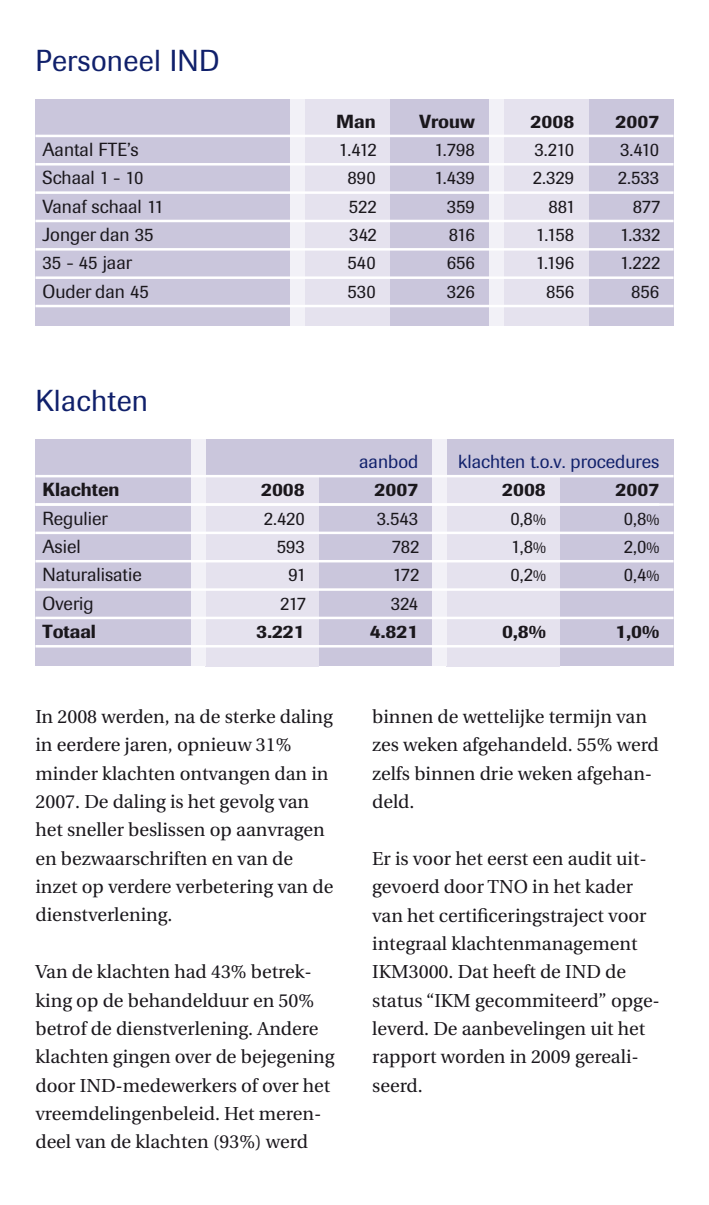
<style>
.page{position:relative;width:709px;height:1205px;background:#fff}
.page>*{position:absolute;margin:0;border:0;box-sizing:border-box;transform-origin:0 0}
.t1{font:30px "Imago BQ";letter-spacing:.01em;color:#10206b}
.t2{font:18.75px/28.2px "Utopia";color:#1a171c}
.t3{font:18.75px "Imago BQ";color:#1a171c}
.t4{font:500 18.75px "Imago BQ";color:#1a171c}
.t5{font:18.75px "Imago BQ";color:#10206b}
.s1{font-size:16.25px}
</style>
<div class="page">
<div style="left:35px;top:439px;width:638px;height:227px;background:#cac6dc"></div>
<div style="left:206px;top:475px;width:113px;height:191px;background:#e5e2ee"></div>
<div style="left:191px;top:439px;width:15px;height:227px;background:#f2f1f7"></div>
<div style="left:446px;top:475px;width:114px;height:191px;background:#e5e2ee"></div>
<div style="left:432px;top:439px;width:14px;height:227px;background:#f2f1f7"></div>
<hr style="left:35px;top:475px;width:638px;height:2px;background:#fff">
<hr style="left:35px;top:503px;width:638px;height:3px;background:#fff">
<hr style="left:35px;top:531px;width:638px;height:3px;background:#fff">
<hr style="left:35px;top:560px;width:638px;height:2px;background:#fff">
<hr style="left:35px;top:588px;width:638px;height:3px;background:#fff">
<hr style="left:35px;top:617px;width:638px;height:2px;background:#fff">
<hr style="left:35px;top:645px;width:638px;height:2px;background:#fff">
<div style="left:35px;top:99px;width:638px;height:227px;background:#cac6dc"></div>
<div style="left:503px;top:99px;width:85px;height:227px;background:#e5e2ee"></div>
<div style="left:489px;top:99px;width:14px;height:227px;background:#f2f1f7"></div>
<div style="left:305px;top:99px;width:85px;height:227px;background:#e5e2ee"></div>
<div style="left:291px;top:99px;width:14px;height:227px;background:#f2f1f7"></div>
<hr style="left:35px;top:135px;width:638px;height:2px;background:#fff">
<hr style="left:35px;top:163px;width:638px;height:2px;background:#fff">
<hr style="left:35px;top:191px;width:638px;height:3px;background:#fff">
<hr style="left:35px;top:220px;width:638px;height:2px;background:#fff">
<hr style="left:35px;top:248px;width:638px;height:3px;background:#fff">
<hr style="left:35px;top:276px;width:638px;height:3px;background:#fff">
<hr style="left:35px;top:305px;width:638px;height:2px;background:#fff">
<h1 class="t1" style="left:35px;top:43px;width:186px">Personeel IND</h1>
<p class="t4" style="left:336px;top:110px;width:41px">Man</p>
<p class="t4" style="left:419px;top:110px;width:57px">Vrouw</p>
<p class="t4" style="left:530px;top:110px;width:45px">2008</p>
<p class="t4" style="left:615px;top:110px;width:45px">2007</p>
<p class="t3" style="left:43px;top:138px;width:98px">Aantal FTE’s</p>
<p class="t3" style="left:339px;top:138px;width:40px">1.412</p>
<p class="t3" style="left:434px;top:138px;width:42px">1.798</p>
<p class="t3" style="left:534px;top:138px;width:41px">3.210</p>
<p class="t3" style="left:620px;top:138px;width:41px">3.410</p>
<p class="t3" style="left:42px;top:167px;width:102px">Schaal 1 - 10</p>
<p class="t3" style="left:347px;top:167px;width:30px">890</p>
<p class="t3" style="left:434px;top:167px;width:42px">1.439</p>
<p class="t3" style="left:533px;top:167px;width:43px">2.329</p>
<p class="t3" style="left:618px;top:167px;width:43px">2.533</p>
<p class="t3" style="left:42px;top:195px;width:123px">Vanaf schaal 11</p>
<p class="t3" style="left:349px;top:195px;width:30px">522</p>
<p class="t3" style="left:447px;top:195px;width:30px">359</p>
<p class="t3" style="left:548px;top:195px;width:29px">881</p>
<p class="t3" style="left:633px;top:195px;width:29px">877</p>
<p class="t3" style="left:42px;top:224px;width:112px">Jonger dan 35</p>
<p class="t3" style="left:349px;top:224px;width:29px">342</p>
<p class="t3" style="left:449px;top:224px;width:28px">816</p>
<p class="t3" style="left:536px;top:224px;width:40px">1.158</p>
<p class="t3" style="left:620px;top:224px;width:42px">1.332</p>
<p class="t3" style="left:42px;top:252px;width:91px">35 - 45 jaar</p>
<p class="t3" style="left:347px;top:252px;width:30px">540</p>
<p class="t3" style="left:447px;top:252px;width:30px">656</p>
<p class="t3" style="left:536px;top:252px;width:40px">1.196</p>
<p class="t3" style="left:620px;top:252px;width:42px">1.222</p>
<p class="t3" style="left:42px;top:280px;width:108px">Ouder dan 45</p>
<p class="t3" style="left:347px;top:280px;width:30px">530</p>
<p class="t3" style="left:447px;top:280px;width:30px">326</p>
<p class="t3" style="left:546px;top:280px;width:30px">856</p>
<p class="t3" style="left:631px;top:280px;width:30px">856</p>
<h1 class="t1" style="left:35px;top:383px;width:114px">Klachten</h1>
<p class="t5" style="left:359px;top:450px;width:61px">aanbod</p>
<p class="t5" style="left:458px;top:450px;width:203px">klachten t.o.v. procedures</p>
<p class="t4" style="left:502px;top:478px;width:45px">2008</p>
<p class="t4" style="left:615px;top:478px;width:45px">2007</p>
<p class="t4" style="left:43px;top:478px;width:78px">Klachten</p>
<p class="t4" style="left:261px;top:478px;width:45px">2008</p>
<p class="t4" style="left:374px;top:478px;width:45px">2007</p>
<p class="t3" style="left:43px;top:507px;width:67px">Regulier</p>
<p class="t3" style="left:264px;top:507px;width:42px">2.420</p>
<p class="t3" style="left:377px;top:507px;width:43px">3.543</p>
<p class="t3" style="left:510px;top:507px;width:37px">0,8<span class="s1">%</span></p>
<p class="t3" style="left:624px;top:507px;width:37px">0,8<span class="s1">%</span></p>
<p class="t3" style="left:43px;top:535px;width:40px">Asiel</p>
<p class="t3" style="left:277px;top:535px;width:30px">593</p>
<p class="t3" style="left:392px;top:535px;width:29px">782</p>
<p class="t3" style="left:511px;top:535px;width:36px">1,8<span class="s1">%</span></p>
<p class="t3" style="left:624px;top:535px;width:37px">2,0<span class="s1">%</span></p>
<p class="t3" style="left:43px;top:564px;width:101px">Naturalisatie</p>
<p class="t3" style="left:288px;top:564px;width:19px">91</p>
<p class="t3" style="left:393px;top:564px;width:28px">172</p>
<p class="t3" style="left:510px;top:564px;width:37px">0,2<span class="s1">%</span></p>
<p class="t3" style="left:624px;top:564px;width:37px">0,4<span class="s1">%</span></p>
<p class="t3" style="left:43px;top:592px;width:53px">Overig</p>
<p class="t3" style="left:280px;top:592px;width:27px">217</p>
<p class="t3" style="left:391px;top:592px;width:29px">324</p>
<p class="t4" style="left:43px;top:620px;width:55px">Totaal</p>
<p class="t4" style="left:256px;top:620px;width:50px">3.221</p>
<p class="t4" style="left:370px;top:620px;width:50px">4.821</p>
<p class="t4" style="left:502px;top:620px;width:45px">0,8%</p>
<p class="t4" style="left:615px;top:620px;width:45px">1,0%</p>
<p class="t2" style="left:35px;top:702px;width:299px">In 2008 werden, na de sterke daling in eerdere jaren, opnieuw 31% minder klachten ontvangen dan in<br>2007. De daling is het gevolg van het sneller beslissen op aanvragen en bezwaarschriften en van de inzet op verdere verbetering van de dienstverlening.</p>
<p class="t2" style="left:35px;top:958px;width:300px">Van de klachten had 43% betrek&shy;king op de behandelduur en 50% betrof de dienstverlening. Andere klachten gingen over de bejegening door IND-medewerkers of over het vreemdelingenbeleid. Het meren&shy;deel van de klachten (93%) werd</p>
<p class="t2" style="left:372px;top:703px;width:288px">binnen de wettelijke termijn van zes weken afgehandeld. 55% werd zelfs binnen drie weken afgehan&shy;deld.</p>
<p class="t2" style="left:372px;top:844px;width:289px">Er is voor het eerst een audit uit&shy;gevoerd door TNO in het kader van het certificeringstraject voor integraal klachtenmanagement<br>IKM3000. Dat heeft de IND de status “IKM gecommiteerd” opge&shy;leverd. De aanbevelingen uit het rapport worden in 2009 gereali&shy;seerd.</p>
</div>
